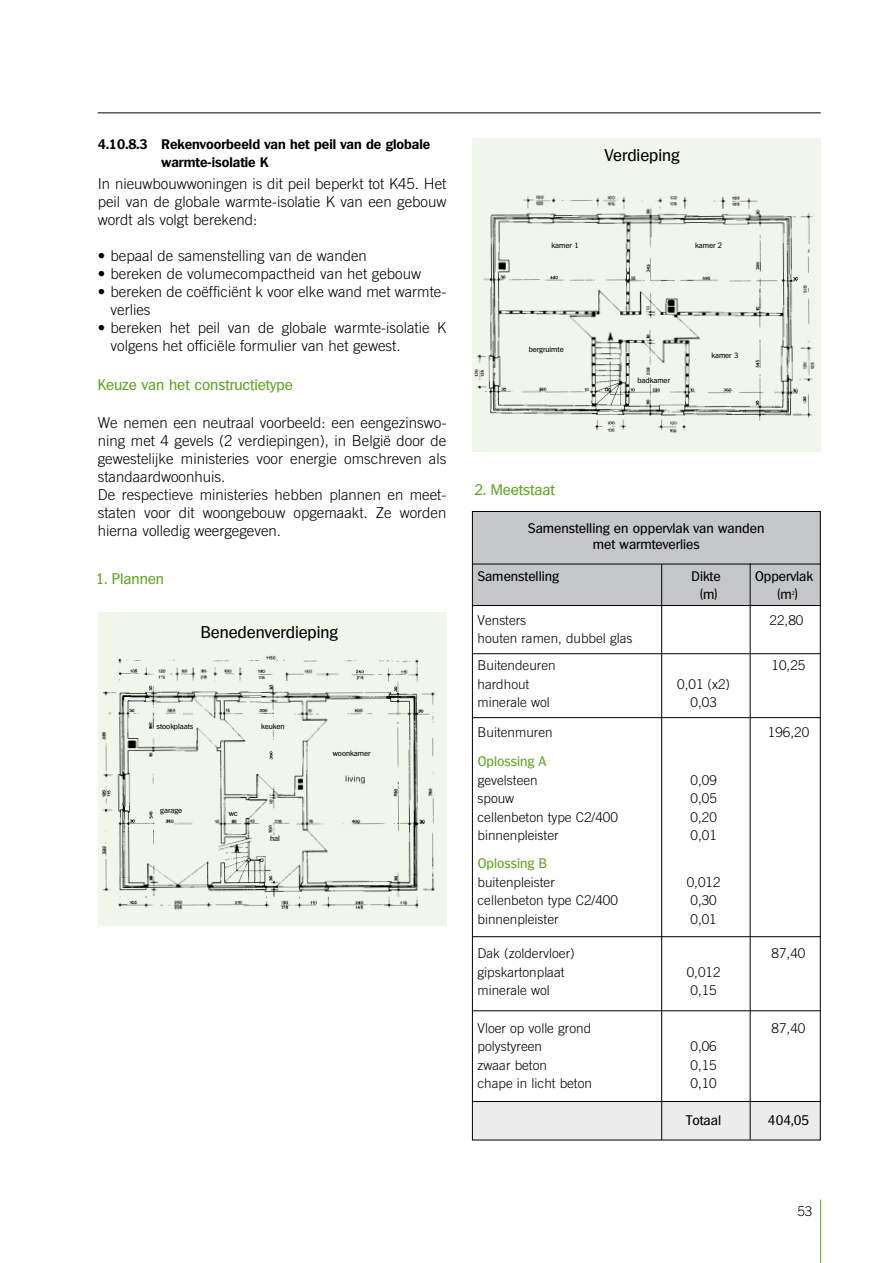
<style>
.page{position:relative;width:893px;height:1263px;background:#fff}
.page>*{position:absolute;margin:0;border:0;box-sizing:border-box;transform-origin:0 0}
.t1{font:16.5px "Plymouth";color:#000}
.t2{font:300 15px/18px "Trade Gothic LT";color:#000}
.t3{font:15px "Plymouth";color:#62a422}
.t4{font:300 13.5px/27px "Trade Gothic";color:#000}
.t5{font:13.5px/16.2px "Plymouth";color:#000;text-align:center}
.t6{font:700 13.5px/18px "Plymouth";color:#000}
.t7{font:13.5px "Plymouth";color:#62a422}
.t8{font:7.5px "Plymouth";color:#000}
.t9{font:5.1px "Plymouth";color:#000}
</style>
<div class="page">
<div style="left:472px;top:512px;width:349px;height:54px;background:#c5c6c8"></div>
<div style="left:473px;top:565px;width:348px;height:41px;background:#c5c6c8"></div>
<div style="left:472px;top:1102px;width:349px;height:38px;background:#ececed"></div>
<div style="left:98px;top:612px;width:348px;height:314px;background:#f1f6ea"></div>
<div style="left:472px;top:138px;width:349px;height:314px;background:#f1f6ea"></div>
<hr style="left:98px;top:113px;width:723px;height:1px;background:#000">
<hr style="left:820px;top:1199px;width:1px;height:64px;background:#62a422">
<img style="left:101px;top:655px;width:335px;height:255px">
<img style="left:474px;top:195px;width:341px;height:238px">
<hr style="left:472px;top:605px;width:349px;height:1px;background:#000">
<hr style="left:472px;top:653px;width:349px;height:1px;background:#000">
<hr style="left:472px;top:936px;width:349px;height:1px;background:#000">
<hr style="left:472px;top:717px;width:349px;height:1px;background:#000">
<hr style="left:472px;top:1010px;width:349px;height:1px;background:#000">
<hr style="left:661px;top:564px;width:1px;height:576px;background:#000">
<hr style="left:750px;top:563px;width:1px;height:577px;background:#000">
<hr style="left:472px;top:564px;width:349px;height:1px;background:#000">
<hr style="left:472px;top:1101px;width:349px;height:1px;background:#000">
<div style="left:154px;top:721px;width:39px;height:10px;background:#f1f6ea"></div>
<div style="left:252px;top:722px;width:34px;height:7px;background:#f1f6ea"></div>
<div style="left:343px;top:757px;width:32px;height:13px;background:#f1f6ea"></div>
<div style="left:157px;top:804px;width:34px;height:12px;background:#f1f6ea"></div>
<div style="left:265px;top:835px;width:18px;height:8px;background:#f1f6ea"></div>
<div style="left:228px;top:810px;width:14px;height:6px;background:#f1f6ea"></div>
<div style="left:543px;top:242px;width:53px;height:17px;background:#f1f6ea"></div>
<div style="left:676px;top:246px;width:54px;height:12px;background:#f1f6ea"></div>
<div style="left:704px;top:351px;width:50px;height:14px;background:#f1f6ea"></div>
<div style="left:523px;top:351px;width:44px;height:14px;background:#f1f6ea"></div>
<div style="left:632px;top:376px;width:50px;height:8px;background:#f1f6ea"></div>
<p class="t6" style="left:162px;top:135px;width:270px;text-indent:-64px">4.10.8.3 Rekenvoorbeeld van het peil van de globale warmte-isolatie K</p>
<p class="t2" style="left:98px;top:174px;width:350px;text-align:justify">In nieuwbouwwoningen is dit peil beperkt tot K45. Het peil van de globale warmte-isolatie K van een gebouw wordt als volgt berekend:</p>
<p class="t2" style="left:98px;top:246px;width:271px">• bepaal de samenstelling van de wanden</p>
<p class="t2" style="left:98px;top:264px;width:325px">• bereken de volumecompactheid van het gebouw</p>
<p class="t2" style="left:111px;top:282px;width:337px;text-indent:-13px">• bereken de coëfficiënt k voor elke wand met warmte&shy;verlies</p>
<p class="t2" style="left:111px;top:318px;width:337px;text-indent:-13px">• bereken het peil van de globale warmte-isolatie K volgens het officiële formulier van het gewest.</p>
<p class="t3" style="left:98px;top:376px;width:197px">Keuze van het constructietype</p>
<p class="t2" style="left:98px;top:413px;width:350px">We nemen een neutraal voorbeeld: een eengezinswo&shy;ning met 4 gevels (2 verdiepingen), in België door de gewestelijke ministeries voor energie omschreven als standaardwoonhuis.<br>De respectieve ministeries hebben plannen en meet&shy;staten voor dit woongebouw opgemaakt. Ze worden hierna volledig weergegeven.</p>
<p class="t3" style="left:96px;top:569px;width:70px">1. Plannen</p>
<p class="t1" style="left:201px;top:622px;width:139px">Benedenverdieping</p>
<p class="t8" style="left:157px;top:722px;width:38px">stookplaats</p>
<p class="t8" style="left:261px;top:722px;width:25px">keuken</p>
<p class="t8" style="left:160px;top:806px;width:23px">garage</p>
<p class="t8" style="left:229px;top:808px;width:11px">wc</p>
<p class="t8" style="left:270px;top:833px;width:11px">hal</p>
<p class="t8" style="left:333px;top:749px;width:39px">woonkamer</p>
<p class="t1" style="left:605px;top:145px;width:76px">Verdieping</p>
<p class="t8" style="left:552px;top:241px;width:28px">kamer 1</p>
<p class="t8" style="left:695px;top:241px;width:28px">kamer 2</p>
<p class="t8" style="left:529px;top:345px;width:36px">bergruimte</p>
<p class="t3" style="left:475px;top:480px;width:81px">2. Meetstaat</p>
<p class="t8" style="left:637px;top:375px;width:34px">badkamer</p>
<p class="t8" style="left:711px;top:351px;width:28px">kamer 3</p>
<p class="t5" style="left:528px;top:520px;width:238px">Samenstelling en oppervlak van wanden met warmteverlies</p>
<p class="t5" style="left:478px;top:568px;width:83px">Samenstelling</p>
<p class="t5" style="left:692px;top:568px;width:31px">Dikte</p>
<p class="t5" style="left:755px;top:568px;width:59px">Oppervlak</p>
<p class="t5" style="left:700px;top:586px;width:19px">(m)</p>
<p class="t5" style="left:778px;top:586px;width:21px">(m)</p>
<p class="t9" style="left:792px;top:590px;width:4px">2</p>
<p class="t4" style="left:478px;top:606px;width:50px">Vensters</p>
<p class="t4" style="left:770px;top:606px;width:35px">22,80</p>
<p class="t4" style="left:478px;top:625px;width:156px">houten ramen, dubbel glas<br>Buitendeuren</p>
<p class="t4" style="left:772px;top:652px;width:35px">10,25</p>
<p class="t4" style="left:478px;top:670px;width:53px">hardhout</p>
<p class="t4" style="left:677px;top:670px;width:54px">0,01 (x2)</p>
<p class="t4" style="left:478px;top:689px;width:74px">minerale wol</p>
<p class="t4" style="left:691px;top:689px;width:28px">0,03</p>
<p class="t4" style="left:478px;top:719px;width:77px">Buitenmuren</p>
<p class="t4" style="left:768px;top:719px;width:43px">196,20</p>
<p class="t7" style="left:478px;top:753px;width:70px">Oplossing A</p>
<p class="t4" style="left:478px;top:766px;width:61px">gevelsteen</p>
<p class="t4" style="left:691px;top:766px;width:28px">0,09</p>
<p class="t4" style="left:478px;top:785px;width:38px">spouw</p>
<p class="t4" style="left:691px;top:785px;width:28px">0,05</p>
<p class="t4" style="left:478px;top:803px;width:142px">cellenbeton type C2/400</p>
<p class="t4" style="left:691px;top:803px;width:28px">0,20</p>
<p class="t4" style="left:478px;top:822px;width:83px">binnenpleister</p>
<p class="t4" style="left:691px;top:822px;width:28px">0,01</p>
<p class="t7" style="left:478px;top:855px;width:71px">Oplossing B</p>
<p class="t4" style="left:478px;top:868px;width:79px">buitenpleister</p>
<p class="t4" style="left:687px;top:868px;width:35px">0,012</p>
<p class="t4" style="left:478px;top:887px;width:142px">cellenbeton type C2/400</p>
<p class="t4" style="left:690px;top:887px;width:28px">0,30</p>
<p class="t4" style="left:478px;top:905px;width:83px">binnenpleister</p>
<p class="t4" style="left:690px;top:905px;width:28px">0,01</p>
<p class="t4" style="left:478px;top:940px;width:99px">Dak (zoldervloer)</p>
<p class="t4" style="left:772px;top:940px;width:35px">87,40</p>
<p class="t4" style="left:478px;top:958px;width:89px">gipskartonplaat</p>
<p class="t4" style="left:687px;top:958px;width:35px">0,012</p>
<p class="t4" style="left:478px;top:977px;width:74px">minerale wol</p>
<p class="t4" style="left:690px;top:977px;width:28px">0,15</p>
<p class="t4" style="left:478px;top:1014px;width:115px">Vloer op volle grond</p>
<p class="t4" style="left:772px;top:1014px;width:35px">87,40</p>
<p class="t4" style="left:478px;top:1033px;width:66px">polystyreen</p>
<p class="t4" style="left:690px;top:1033px;width:28px">0,06</p>
<p class="t4" style="left:478px;top:1051px;width:71px">zwaar beton</p>
<p class="t4" style="left:690px;top:1051px;width:28px">0,15</p>
<p class="t4" style="left:478px;top:1070px;width:116px">chape in licht beton</p>
<p class="t4" style="left:690px;top:1070px;width:28px">0,10</p>
<p class="t5" style="left:686px;top:1112px;width:36px">Totaal</p>
<p class="t5" style="left:768px;top:1112px;width:43px">404,05</p>
<p class="t4" style="left:797px;top:1198px;width:8px">53</p>
</div>
